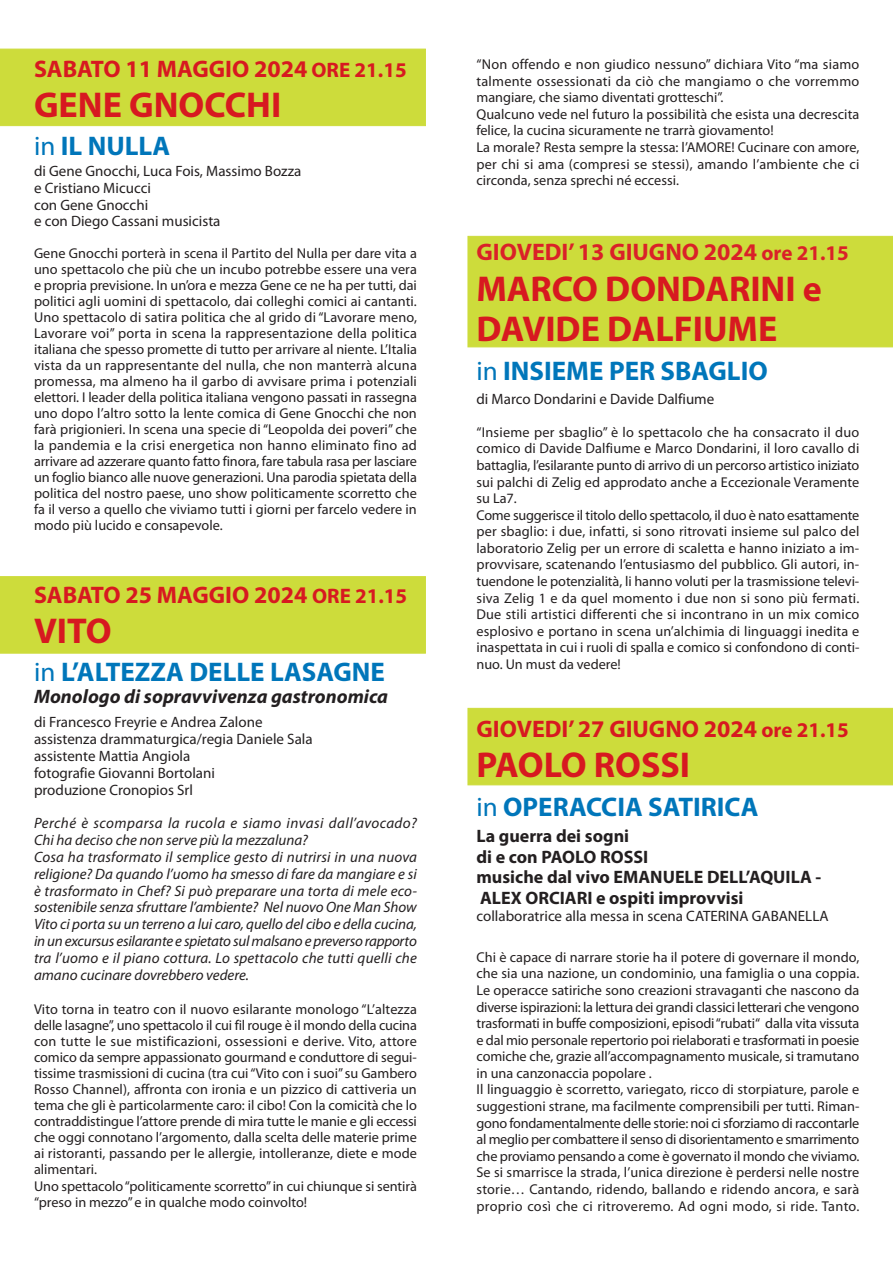
<style>
.page{position:relative;width:893px;height:1263px;background:#fff}
.page>*{position:absolute;margin:0;border:0;box-sizing:border-box;transform-origin:0 0}
.t1{font:700 36px/40.5px "Myriad Pro";color:#d71920}
.t2{font:700 27px "Myriad Pro";color:#0076ba}
.t3{font:700 24px "Myriad Pro";color:#d71920}
.t4{font:700 24px "Myriad Pro";color:#da2128}
.t5{font:italic 700 19.5px "Myriad Pro";color:#231f20}
.t6{font:700 18px/20.7px "Myriad Pro";color:#231f20}
.t7{font:italic 15px/16.8px "Myriad Pro";color:#231f20}
.t8{font:15px/16.8px "Myriad Pro";color:#231f20}
.t9{font:14.25px/16.6px "Myriad Pro";color:#231f20}
.s1{font-size:21px}
.s2{font-weight:400}
</style>
<div class="page">
<div style="left:468px;top:236px;width:424px;height:111px;background:#cddc3b"></div>
<div style="left:0;top:49px;width:425px;height:77px;background:#cddc3b"></div>
<div style="left:0;top:577px;width:425px;height:76px;background:#cddc3b"></div>
<div style="left:468px;top:708px;width:424px;height:77px;background:#cddc3b"></div>
<h3 class="t3" style="left:34px;top:60px;width:374px">SABATO 11 MAGGIO 2024 <span class="s1">ORE 21.15</span></h3>
<h1 class="t1" style="left:34px;top:88px;width:249px">GENE GNOCCHI</h1>
<h2 class="t2" style="left:34px;top:136px;width:138px"><span class="s2">in</span> IL NULLA</h2>
<p class="t8" style="left:34px;top:164px;width:269px">di Gene Gnocchi, Luca Fois, Massimo Bozza e Cristiano Micucci<br>con Gene Gnocchi<br>e con Diego Cassani musicista</p>
<p class="t9" style="left:34px;top:246px;width:384px;line-height:16px;text-align:justify">Gene Gnocchi porterà in scena il Partito del Nulla per dare vita a uno spettacolo che più che un incubo potrebbe essere una vera e propria previsione. In un’ora e mezza Gene ce ne ha per tutti, dai politici agli uomini di spettacolo, dai colleghi comici ai cantanti.<br>Uno spettacolo di satira politica che al grido di “Lavorare meno, Lavorare voi” porta in scena la rappresentazione della politica italiana che spesso promette di tutto per arrivare al niente. L’Italia vista da un rappresentante del nulla, che non manterrà alcuna promessa, ma almeno ha il garbo di avvisare prima i potenziali elettori. I leader della politica italiana vengono passati in rassegna uno dopo l’altro sotto la lente comica di Gene Gnocchi che non farà prigionieri. In scena una specie di “Leopolda dei poveri” che la pandemia e la crisi energetica non hanno eliminato fino ad arrivare ad azzerare quanto fatto finora, fare tabula rasa per lasciare un foglio bianco alle nuove generazioni. Una parodia spietata della politica del nostro paese, uno show politicamente scorretto che fa il verso a quello che viviamo tutti i giorni per farcelo vedere in modo più lucido e consapevole.</p>
<h3 class="t3" style="left:34px;top:586px;width:375px">SABATO 25 MAGGIO 2024 <span class="s1">ORE 21.15</span></h3>
<h1 class="t1" style="left:34px;top:614px;width:79px">VITO</h1>
<h2 class="t2" style="left:34px;top:662px;width:352px"><span class="s2">in</span> L’ALTEZZA DELLE LASAGNE</h2>
<h3 class="t5" style="left:34px;top:689px;width:355px">Monologo di sopravvivenza gastronomica</h3>
<p class="t8" style="left:34px;top:716px;width:280px">di Francesco Freyrie e Andrea Zalone assistenza drammaturgica/regia Daniele Sala assistente Mattia Angiola<br>fotografie Giovanni Bortolani<br>produzione Cronopios Srl</p>
<p class="t7" style="left:34px;top:817px;width:384px">Perché è scomparsa la rucola e siamo invasi dall’avocado?<br>Chi ha deciso che non serve più la mezzaluna?<br>Cosa ha trasformato il semplice gesto di nutrirsi in una nuova religione? Da quando l’uomo ha smesso di fare da mangiare e si è trasformato in Chef? Si può preparare una torta di mele eco&shy;sostenibile senza sfruttare l’ambiente? Nel nuovo One Man Show Vito ci porta su un terreno a lui caro, quello del cibo e della cucina, in un excursus esilarante e spietato sul malsano e preverso rapporto tra l’uomo e il piano cottura. Lo spettacolo che tutti quelli che amano cucinare dovrebbero vedere.</p>
<p class="t9" style="left:34px;top:1003px;width:384px;line-height:16px">Vito torna in teatro con il nuovo esilarante monologo “L’altezza delle lasagne”, uno spettacolo il cui fil rouge è il mondo della cucina con tutte le sue mistificazioni, ossessioni e derive. Vito, attore comico da sempre appassionato gourmand e conduttore di segui&shy;tissime trasmissioni di cucina (tra cui “Vito con i suoi” su Gambero Rosso Channel), affronta con ironia e un pizzico di cattiveria un tema che gli è particolarmente caro: il cibo! Con la comicità che lo contraddistingue l’attore prende di mira tutte le manie e gli eccessi che oggi connotano l’argomento, dalla scelta delle materie prime ai ristoranti, passando per le allergie, intolleranze, diete e mode alimentari.<br>Uno spettacolo “politicamente scorretto” in cui chiunque si sentirà “preso in mezzo” e in qualche modo coinvolto!</p>
<p class="t9" style="left:476px;top:57px;width:384px">“Non offendo e non giudico nessuno” dichiara Vito “ma siamo talmente ossessionati da ciò che mangiamo o che vorremmo mangiare, che siamo diventati grotteschi”.<br>Qualcuno vede nel futuro la possibilità che esista una decrescita felice, la cucina sicuramente ne trarrà giovamento!<br>La morale? Resta sempre la stessa: l’AMORE! Cucinare con amore, per chi si ama (compresi se stessi), amando l’ambiente che ci circonda, senza sprechi né eccessi.</p>
<h3 class="t4" style="left:476px;top:243px;width:374px">GIOVEDI’ 13 GIUGNO 2024 <span class="s1">ore 21.15</span></h3>
<h1 class="t1" style="left:476px;top:272px;width:347px">MARCO DONDARINI e<br>DAVIDE DALFIUME</h1>
<h2 class="t2" style="left:476px;top:361px;width:293px"><span class="s2">in</span> INSIEME PER SBAGLIO</h2>
<p class="t8" style="left:476px;top:393px;width:239px">di Marco Dondarini e Davide Dalfiume</p>
<p class="t9" style="left:476px;top:425px;width:384px">“Insieme per sbaglio” è lo spettacolo che ha consacrato il duo comico di Davide Dalfiume e Marco Dondarini, il loro cavallo di battaglia, l’esilarante punto di arrivo di un percorso artistico iniziato sui palchi di Zelig ed approdato anche a Eccezionale Veramente su La7.<br>Come suggerisce il titolo dello spettacolo, il duo è nato esattamente per sbaglio: i due, infatti, si sono ritrovati insieme sul palco del laboratorio Zelig per un errore di scaletta e hanno iniziato a im&shy;provvisare, scatenando l’entusiasmo del pubblico. Gli autori, in&shy;tuendone le potenzialità, li hanno voluti per la trasmissione televi&shy;siva Zelig 1 e da quel momento i due non si sono più fermati.<br>Due stili artistici differenti che si incontrano in un mix comico esplosivo e portano in scena un’alchimia di linguaggi inedita e inaspettata in cui i ruoli di spalla e comico si confondono di conti&shy;nuo. Un must da vedere!</p>
<h3 class="t3" style="left:476px;top:720px;width:374px">GIOVEDI’ 27 GIUGNO 2024 <span class="s1">ore 21.15</span></h3>
<h1 class="t1" style="left:476px;top:748px;width:215px">PAOLO ROSSI</h1>
<h2 class="t2" style="left:476px;top:797px;width:283px"><span class="s2">in</span> OPERACCIA SATIRICA</h2>
<p class="t6" style="left:476px;top:827px;width:346px">La guerra dei sogni<br>di e con PAOLO ROSSI<br>musiche dal vivo EMANUELE DELL’AQUILA -<br>ALEX ORCIARI e ospiti improvvisi</p>
<p class="t8" style="left:476px;top:909px;width:353px">collaboratrice alla messa in scena CATERINA GABANELLA</p>
<p class="t9" style="left:476px;top:950px;width:384px">Chi è capace di narrare storie ha il potere di governare il mondo, che sia una nazione, un condominio, una famiglia o una coppia.<br>Le operacce satiriche sono creazioni stravaganti che nascono da diverse ispirazioni: la lettura dei grandi classici letterari che vengono trasformati in buffe composizioni, episodi “rubati“ dalla vita vissuta e dal mio personale repertorio poi rielaborati e trasformati in poesie comiche che, grazie all’accompagnamento musicale, si tramutano in una canzonaccia popolare .<br>Il linguaggio è scorretto, variegato, ricco di storpiature, parole e suggestioni strane, ma facilmente comprensibili per tutti. Riman&shy;gono fondamentalmente delle storie: noi ci sforziamo di raccontarle al meglio per combattere il senso di disorientamento e smarrimento che proviamo pensando a come è governato il mondo che viviamo.<br>Se si smarrisce la strada, l’unica direzione è perdersi nelle nostre storie… Cantando, ridendo, ballando e ridendo ancora, e sarà proprio così che ci ritroveremo. Ad ogni modo, si ride. Tanto.</p>
</div>
